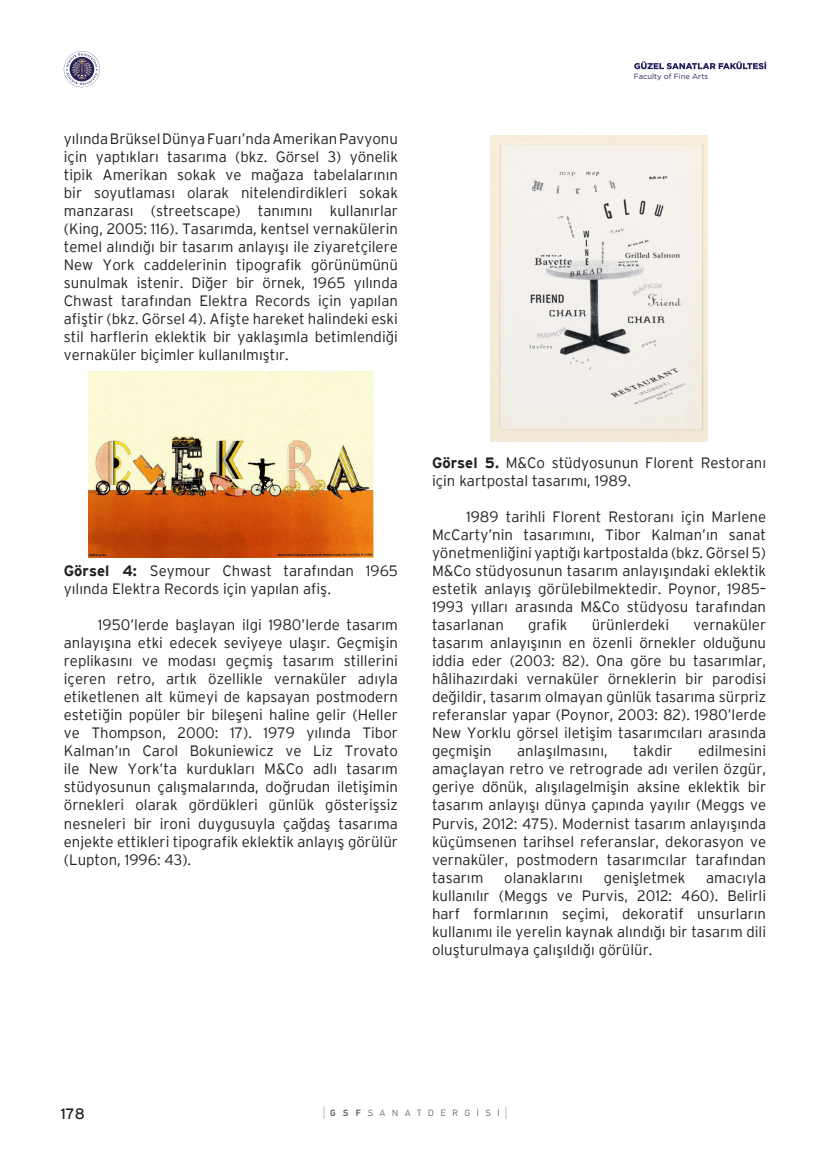
<style>
.page{position:relative;width:830px;height:1170px;background:#fff}
.page>*{position:absolute;margin:0;border:0;box-sizing:border-box;transform-origin:0 0}
.t1{font:300 15px/18px "Interstate Plain";color:#231f20;text-align:justify}
.t2{font:500 15px "Interstate Plain";color:#231f20}
.t3{font:300 9.15px "PF Din Text Universal";letter-spacing:.755em;color:#57585a}
.t4{font:7.65px "Gotham";color:#24205e}
.s1{font-weight:700}
.s2{font-weight:500}
</style>
<div class="page">
<svg style="left:323px;top:1106px;width:1px;height:12px"></svg>
<svg style="left:505px;top:1106px;width:1px;height:12px"></svg>
<svg style="left:63px;top:51px;width:37px;height:36px"></svg>
<svg style="left:634px;top:61px;width:131px;height:8px"></svg>
<img style="left:88px;top:371px;width:285px;height:186px">
<img style="left:490px;top:135px;width:217px;height:306px">
<p class="t1" style="left:64px;top:130px;width:335px">yılında Brüksel Dünya Fuarı’nda Amerikan Pavyonu için yaptıkları tasarıma (bkz. Görsel 3) yönelik tipik Amerikan sokak ve mağaza tabelalarının bir soyutlaması olarak nitelendirdikleri sokak manzarası (streetscape) tanımını kullanırlar (King, 2005: 116). Tasarımda, kentsel vernakülerin temel alındığı bir tasarım anlayışı ile ziyaretçilere New York caddelerinin tipografik görünümünü sunulmak istenir. Diğer bir örnek, 1965 yılında Chwast tarafından Elektra Records için yapılan afiştir (bkz. Görsel 4). Afişte hareket halindeki eski stil harflerin eklektik bir yaklaşımla betimlendiği vernaküler biçimler kullanılmıştır.</p>
<p class="t4" style="left:633px;top:71px;width:76px">Faculty of Fine Arts</p>
<p class="t1" style="left:64px;top:562px;width:335px"><span class="s1">Görsel 4:</span> Seymour Chwast tarafından 1965 yılında Elektra Records için yapılan afiş.</p>
<p class="t1" style="left:64px;top:616px;width:335px;text-indent:34px">1950’lerde başlayan ilgi 1980’lerde tasarım anlayışına etki edecek seviyeye ulaşır. Geçmişin replikasını ve modası geçmiş tasarım stillerini içeren retro, artık özellikle vernaküler adıyla etiketlenen alt kümeyi de kapsayan postmodern estetiğin popüler bir bileşeni haline gelir (Heller ve Thompson, 2000: 17). 1979 yılında Tibor Kalman’ın Carol Bokuniewicz ve Liz Trovato ile New York’ta kurdukları M&amp;Co adlı tasarım stüdyosunun çalışmalarında, doğrudan iletişimin örnekleri olarak gördükleri günlük gösterişsiz nesneleri bir ironi duygusuyla çağdaş tasarıma enjekte ettikleri tipografik eklektik anlayış görülür (Lupton, 1996: 43).</p>
<p class="t1" style="left:432px;top:454px;width:335px"><span class="s1">Görsel 5.</span> M&amp;Co stüdyosunun Florent Restoranı için kartpostal tasarımı, 1989.</p>
<p class="t1" style="left:432px;top:508px;width:335px;text-indent:34px">1989 tarihli Florent Restoranı için Marlene McCarty’nin tasarımını, Tibor Kalman’ın sanat yönetmenliğini yaptığı kartpostalda (bkz. Görsel 5)<br>M&amp;Co stüdyosunun tasarım anlayışındaki eklektik estetik anlayış görülebilmektedir. Poynor, 1985– 1993 yılları arasında M&amp;Co stüdyosu tarafından tasarlanan</p>
<p class="t1" style="left:432px;top:616px;width:335px;text-indent:261px">vernaküler tasarım anlayışının en özenli örnekler olduğunu iddia eder (2003: 82). Ona göre bu tasarımlar, hâlihazırdaki vernaküler örneklerin bir parodisi değildir, tasarım olmayan günlük tasarıma sürpriz referanslar yapar (Poynor, 2003: 82). 1980’lerde New Yorklu görsel iletişim tasarımcıları arasında geçmişin</p>
<p class="t1" style="left:528px;top:616px;width:41px">grafik</p>
<p class="t1" style="left:591px;top:616px;width:79px">ürünlerdeki</p>
<p class="t1" style="left:432px;top:742px;width:335px;text-indent:266px">edilmesini amaçlayan retro ve retrograde adı verilen özgür, geriye dönük, alışılagelmişin aksine eklektik bir tasarım anlayışı dünya çapında yayılır (Meggs ve Purvis, 2012: 475). Modernist tasarım anlayışında küçümsenen tarihsel referanslar, dekorasyon ve vernaküler, postmodern tasarımcılar tarafından tasarım</p>
<p class="t1" style="left:517px;top:742px;width:92px">anlaşılmasını,</p>
<p class="t1" style="left:633px;top:742px;width:41px">takdir</p>
<p class="t1" style="left:432px;top:868px;width:335px;text-indent:274px">amacıyla kullanılır (Meggs ve Purvis, 2012: 460). Belirli harf formlarının seçimi, dekoratif unsurların kullanımı ile yerelin kaynak alındığı bir tasarım dili oluşturulmaya çalışıldığı görülür.</p>
<p class="t1" style="left:504px;top:868px;width:80px">olanaklarını</p>
<p class="t1" style="left:603px;top:868px;width:83px">genişletmek</p>
<p class="t2" style="left:61px;top:1104px;width:26px">178</p>
<p class="t3" style="left:330px;top:1107px;width:171px"><span class="s2">GSF</span>SANATDERGİSİ</p>
</div>
